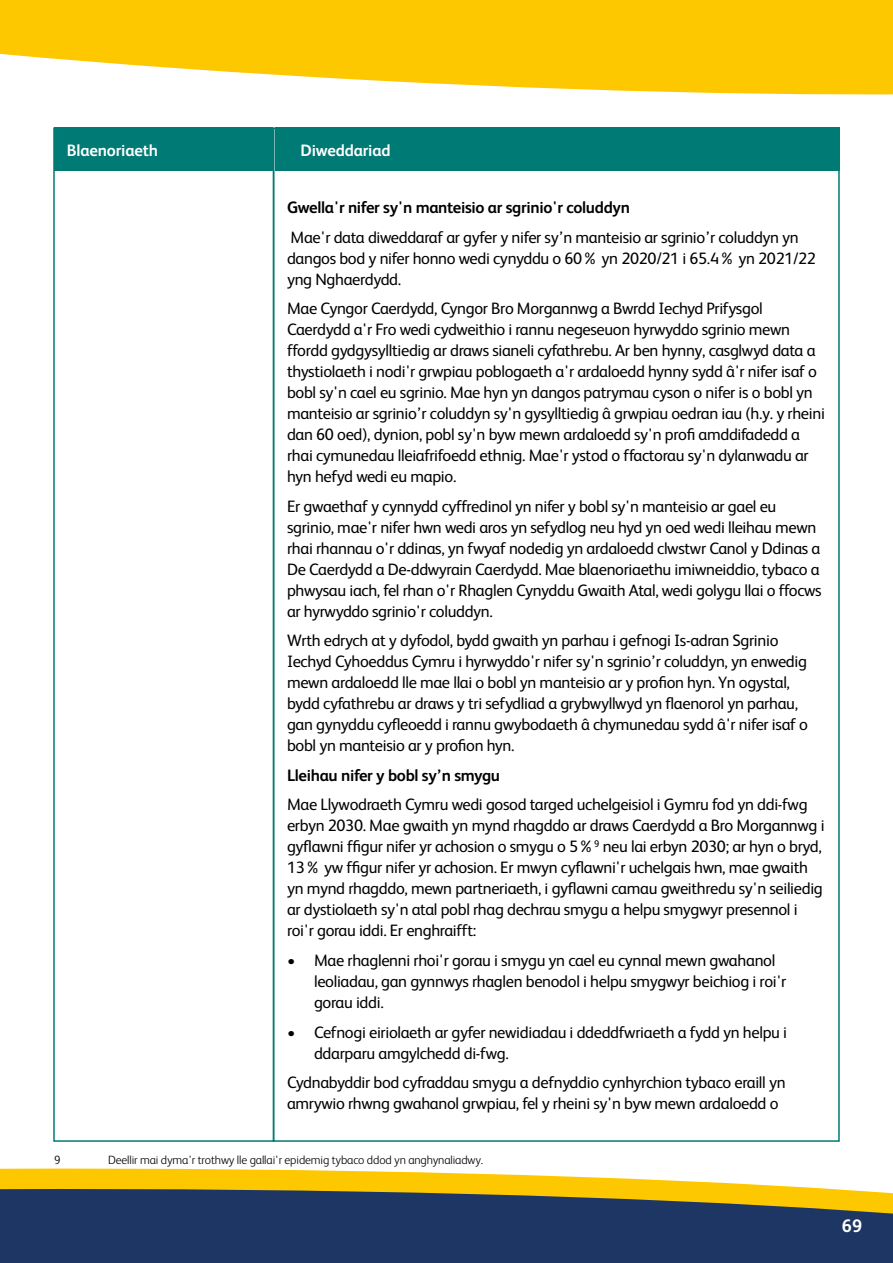
<style>
.page{position:relative;width:893px;height:1263px;background:#fff}
.page>*{position:absolute;margin:0;border:0;box-sizing:border-box;transform-origin:0 0}
.t1{font:700 18px "FS Albert";color:#fff}
.Body{font:16.5px/21px "FS Albert";letter-spacing:-.02em;color:#000}
.Body-2{font:700 16.5px "FS Albert";letter-spacing:-.02em;color:#000}
.Body-3{font:700 16.5px "FS Albert";letter-spacing:-.01em;color:#fff}
.Footnote{font:300 12px "FS Albert";letter-spacing:-.01em;color:#000}
</style>
<div class="page">
<div style="left:53px;top:128px;width:221px;height:1014px;border:2px solid #007a74"></div>
<div style="left:54px;top:128px;width:219px;height:43px;background:#007a74"></div>
<div style="left:275px;top:128px;width:565px;height:43px;background:#007a74"></div>
<svg style="left:0;top:0;width:893px;height:95px;fill:#fec800"></svg>
<svg style="left:0;top:1168px;width:780px;height:18px;fill:#fec800"></svg>
<svg style="left:0;top:1186px;width:893px;height:77px;fill:#1e3663"></svg>
<p class="Body-3" style="left:67px;top:139px;width:93px">Blaenoriaeth</p>
<p class="Body-3" style="left:301px;top:139px;width:92px">Diweddariad</p>
<p class="Body-2" style="left:287px;top:196px;width:344px">Gwella'r nifer sy'n manteisio ar sgrinio'r coluddyn</p>
<p class="Body" style="left:287px;top:226px;width:530px">Mae'r data diweddaraf ar gyfer y nifer sy’n manteisio ar sgrinio’r coluddyn yn dangos bod y nifer honno wedi cynyddu o 60% yn 2020/21 i 65.4% yn 2021/22 yng Nghaerdydd.</p>
<p class="Body" style="left:287px;top:297px;width:539px">Mae Cyngor Caerdydd, Cyngor Bro Morgannwg a Bwrdd Iechyd Prifysgol Caerdydd a'r Fro wedi cydweithio i rannu negeseuon hyrwyddo sgrinio mewn ffordd gydgysylltiedig ar draws sianeli cyfathrebu. Ar ben hynny, casglwyd data a thystiolaeth i nodi'r grwpiau poblogaeth a'r ardaloedd hynny sydd â'r nifer isaf o bobl sy'n cael eu sgrinio. Mae hyn yn dangos patrymau cyson o nifer is o bobl yn manteisio ar sgrinio’r coluddyn sy'n gysylltiedig â grwpiau oedran iau (h.y. y rheini dan 60 oed), dynion, pobl sy'n byw mewn ardaloedd sy'n profi amddifadedd a rhai cymunedau lleiafrifoedd ethnig. Mae'r ystod o ffactorau sy'n dylanwadu ar hyn hefyd wedi eu mapio.</p>
<p class="Body" style="left:287px;top:495px;width:536px">Er gwaethaf y cynnydd cyffredinol yn nifer y bobl sy'n manteisio ar gael eu sgrinio, mae'r nifer hwn wedi aros yn sefydlog neu hyd yn oed wedi lleihau mewn rhai rhannau o'r ddinas, yn fwyaf nodedig yn ardaloedd clwstwr Canol y Ddinas a De Caerdydd a De-ddwyrain Caerdydd. Mae blaenoriaethu imiwneiddio, tybaco a phwysau iach, fel rhan o'r Rhaglen Cynyddu Gwaith Atal, wedi golygu llai o ffocws ar hyrwyddo sgrinio'r coluddyn.</p>
<p class="Body" style="left:287px;top:629px;width:522px">Wrth edrych at y dyfodol, bydd gwaith yn parhau i gefnogi Is-adran Sgrinio Iechyd Cyhoeddus Cymru i hyrwyddo'r nifer sy'n sgrinio’r coluddyn, yn enwedig mewn ardaloedd lle mae llai o bobl yn manteisio ar y profion hyn. Yn ogystal, bydd cyfathrebu ar draws y tri sefydliad a grybwyllwyd yn flaenorol yn parhau, gan gynyddu cyfleoedd i rannu gwybodaeth â chymunedau sydd â'r nifer isaf o bobl yn manteisio ar y profion hyn.</p>
<p class="Body-2" style="left:287px;top:764px;width:214px">Lleihau nifer y bobl sy’n smygu</p>
<p class="Body" style="left:287px;top:793px;width:539px">Mae Llywodraeth Cymru wedi gosod targed uchelgeisiol i Gymru fod yn ddi-fwg erbyn 2030. Mae gwaith yn mynd rhagddo ar draws Caerdydd a Bro Morgannwg i gyflawni ffigur nifer yr achosion o smygu o 5%<sup>9</sup> neu lai erbyn 2030; ar hyn o bryd, 13% yw ffigur nifer yr achosion. Er mwyn cyflawni'r uchelgais hwn, mae gwaith yn mynd rhagddo, mewn partneriaeth, i gyflawni camau gweithredu sy'n seiliedig ar dystiolaeth sy'n atal pobl rhag dechrau smygu a helpu smygwyr presennol i roi'r gorau iddi. Er enghraifft:</p>
<p class="Body" style="left:314px;top:949px;width:474px;text-indent:-27px">• Mae rhaglenni rhoi'r gorau i smygu yn cael eu cynnal mewn gwahanol leoliadau, gan gynnwys rhaglen benodol i helpu smygwyr beichiog i roi'r gorau iddi.</p>
<p class="Body" style="left:314px;top:1020px;width:475px;text-indent:-27px">• Cefnogi eiriolaeth ar gyfer newidiadau i ddeddfwriaeth a fydd yn helpu i ddarparu amgylchedd di-fwg.</p>
<p class="Body" style="left:287px;top:1071px;width:500px">Cydnabyddir bod cyfraddau smygu a defnyddio cynhyrchion tybaco eraill yn amrywio rhwng gwahanol grwpiau, fel y rheini sy'n byw mewn ardaloedd o</p>
<p class="Footnote" style="left:54px;top:1152px;width:8px">9</p>
<p class="Footnote" style="left:108px;top:1152px;width:377px">Deellir mai dyma'r trothwy lle gallai'r epidemig tybaco ddod yn anghynaliadwy.</p>
<p class="t1" style="left:842px;top:1214px;width:22px">69</p>
</div>
